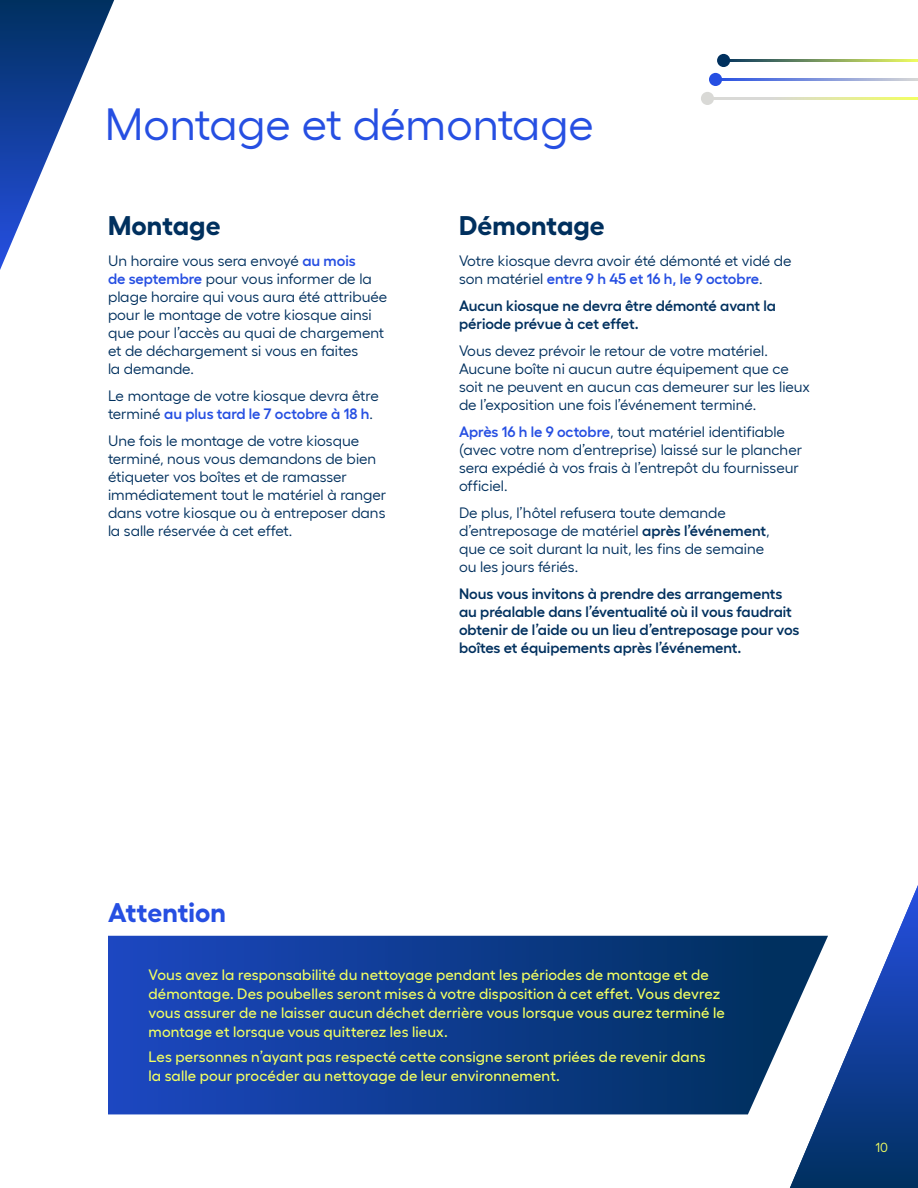
<style>
.page{position:relative;width:918px;height:1188px;background:#fff}
.page>*{position:absolute;margin:0;border:0;box-sizing:border-box;transform-origin:0 0}
.Connexia24_TITRE_N1{font:45px "Fellix";color:#264fe2}
.BodyTXT_ST_nv2_BleuF{font:700 27px "Fellix";color:#00305e}
.BodyTXT_ST_nv2_BleuF-2{font:700 27px "Fellix";color:#264fe2}
.BodyTXT_BasicPgr_Suite_10_12_5_6spa{font:15px/18px "Fellix";color:#00305e}
.BodyTXT_EXERGUE_10_12_5_Jaune{font:500 15px/18.8px "Fellix";letter-spacing:.01em;color:#f2ff61}
.BodyTXT_BasicPgr_Suite_10_12_5_6spa-2{font:600 15px/18px "Fellix";color:#00305e}
.t1{font:13.2px "Fellix";color:#f2ff61}
.s1{font-weight:600;color:#264fe2}
.s2{font-weight:600}
</style>
<div class="page">
<svg style="left:790px;top:885px;width:128px;height:303px"></svg>
<svg style="left:714px;top:97px;width:204px;height:3px"></svg>
<div style="left:701px;top:92px;width:13px;height:13px;background:#d9d9d6;border-radius:50%"></div>
<svg style="left:722px;top:78px;width:196px;height:3px"></svg>
<div style="left:709px;top:73px;width:13px;height:13px;background:#264fe2;border-radius:50%"></div>
<svg style="left:730px;top:59px;width:188px;height:3px"></svg>
<div style="left:717px;top:54px;width:13px;height:13px;background:#00305e;border-radius:50%"></div>
<svg style="left:0;top:0;width:114px;height:270px"></svg>
<svg style="left:108px;top:936px;width:720px;height:178px;background:#184494"></svg>
<p class="Connexia24_TITRE_N1" style="left:105px;top:89px;width:490px">Montage et démontage</p>
<p class="BodyTXT_ST_nv2_BleuF" style="left:108px;top:204px;width:114px">Montage</p>
<p class="BodyTXT_BasicPgr_Suite_10_12_5_6spa" style="left:108px;top:251px;width:281px">Un horaire vous sera envoyé <span class="s1">au mois<br>de septembre</span> pour vous informer de la plage horaire qui vous aura été attribuée pour le montage de votre kiosque ainsi que pour l’accès au quai de chargement et de déchargement si vous en faites<br>la demande.</p>
<p class="BodyTXT_BasicPgr_Suite_10_12_5_6spa" style="left:108px;top:386px;width:272px">Le montage de votre kiosque devra être terminé <span class="s1">au plus tard le 7 octobre à 18 h</span>.</p>
<p class="BodyTXT_BasicPgr_Suite_10_12_5_6spa" style="left:108px;top:431px;width:280px">Une fois le montage de votre kiosque terminé, nous vous demandons de bien étiqueter vos boîtes et de ramasser immédiatement tout le matériel à ranger dans votre kiosque ou à entreposer dans la salle réservée à cet effet.</p>
<p class="BodyTXT_ST_nv2_BleuF" style="left:459px;top:204px;width:147px">Démontage</p>
<p class="BodyTXT_BasicPgr_Suite_10_12_5_6spa" style="left:459px;top:251px;width:334px">Votre kiosque devra avoir été démonté et vidé de son matériel <span class="s1">entre 9 h 45 et 16 h, le 9 octobre</span>.</p>
<p class="BodyTXT_BasicPgr_Suite_10_12_5_6spa-2" style="left:459px;top:296px;width:318px">Aucun kiosque ne devra être démonté avant la période prévue à cet effet.</p>
<p class="BodyTXT_BasicPgr_Suite_10_12_5_6spa" style="left:459px;top:341px;width:352px">Vous devez prévoir le retour de votre matériel.<br>Aucune boîte ni aucun autre équipement que ce soit ne peuvent en aucun cas demeurer sur les lieux de l’exposition une fois l’événement terminé.</p>
<p class="BodyTXT_BasicPgr_Suite_10_12_5_6spa" style="left:459px;top:422px;width:345px"><span class="s1">Après 16 h le 9 octobre</span>, tout matériel identifiable (avec votre nom d’entreprise) laissé sur le plancher sera expédié à vos frais à l’entrepôt du fournisseur officiel.</p>
<p class="BodyTXT_BasicPgr_Suite_10_12_5_6spa" style="left:459px;top:503px;width:312px">De plus, l’hôtel refusera toute demande d’entreposage de matériel <span class="s2">après l’événement</span>, que ce soit durant la nuit, les fins de semaine ou les jours fériés.</p>
<p class="BodyTXT_BasicPgr_Suite_10_12_5_6spa-2" style="left:459px;top:584px;width:342px">Nous vous invitons à prendre des arrangements au préalable dans l’éventualité où il vous faudrait obtenir de l’aide ou un lieu d’entreposage pour vos boîtes et équipements après l’événement.</p>
<p class="BodyTXT_ST_nv2_BleuF-2" style="left:108px;top:891px;width:120px">Attention</p>
<p class="BodyTXT_EXERGUE_10_12_5_Jaune" style="left:148px;top:964px;width:578px">Vous avez la responsabilité du nettoyage pendant les périodes de montage et de démontage. Des poubelles seront mises à votre disposition à cet effet. Vous devrez vous assurer de ne laisser aucun déchet derrière vous lorsque vous aurez terminé le montage et lorsque vous quitterez les lieux.</p>
<p class="BodyTXT_EXERGUE_10_12_5_Jaune" style="left:148px;top:1046px;width:559px">Les personnes n’ayant pas respecté cette consigne seront priées de revenir dans la salle pour procéder au nettoyage de leur environnement.</p>
<p class="t1" style="left:876px;top:1138px;width:14px">10</p>
</div>
